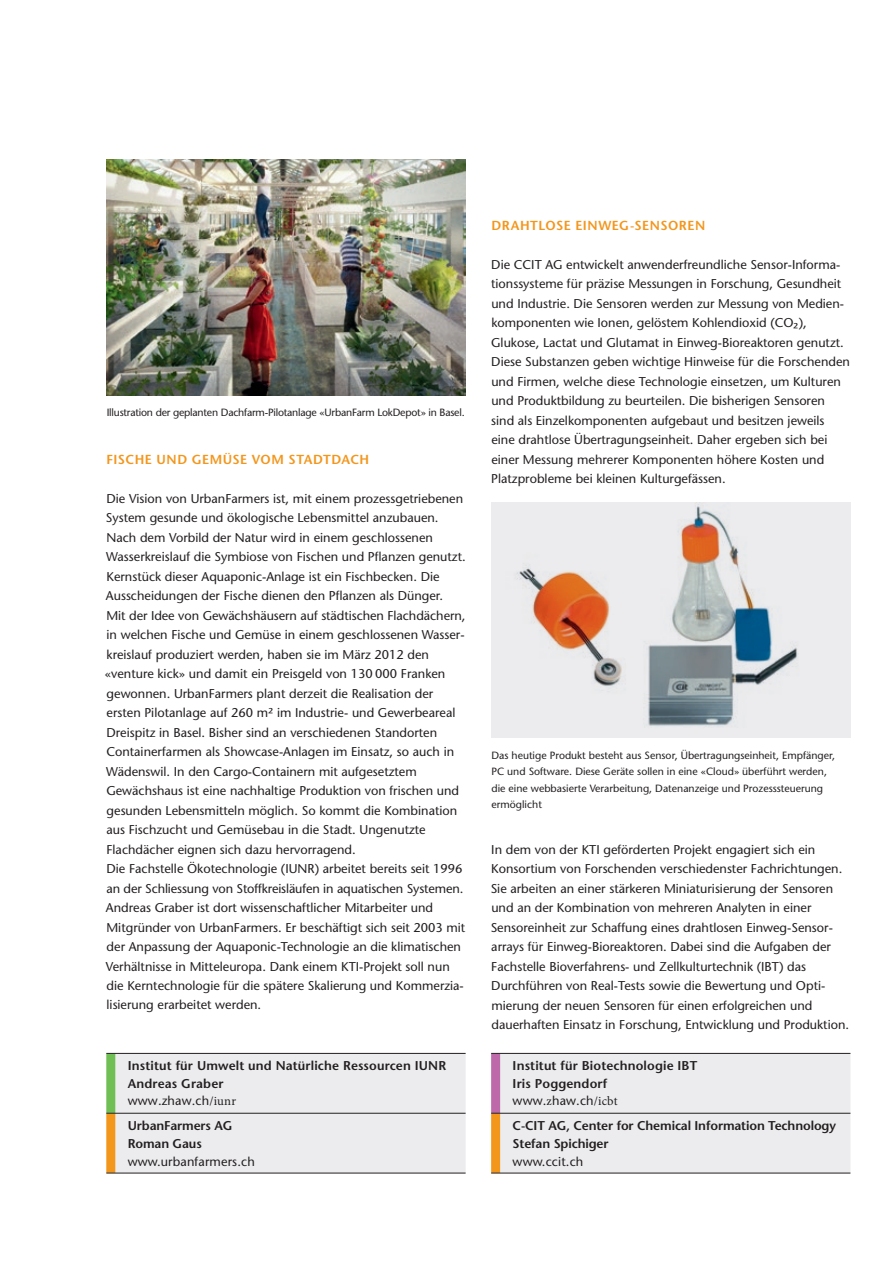
<style>
.page{position:relative;width:893px;height:1263px;background:#fff}
.page>*{position:absolute;margin:0;border:0;box-sizing:border-box;transform-origin:0 0}
.t1{font:600 13.05px "Stone Sans Std";letter-spacing:.035em;color:#f3961c}
.t2{font:500 12.75px/19.5px "Stone Sans Std";color:#231f20}
.t3{font:600 12.75px/17.9px "Stone Sans Std";letter-spacing:.01em;color:#231f20}
.t4{font:600 12.75px/18px "Stone Sans Std";letter-spacing:-.01em;color:#231f20}
.t5{font:500 10.5px/16.5px "Stone Sans Std";color:#231f20}
.t6{font:500 10.5px "Stone Sans Std";letter-spacing:-.02em;color:#231f20}
.s1{font-weight:500}
.s2{font-family:"Minion Pro";font-weight:400}
</style>
<div class="page">
<div style="left:491px;top:503px;width:359px;height:235px;background:#ececee"></div>
<img style="left:517px;top:503px;width:281px;height:224px">
<img style="left:106px;top:160px;width:360px;height:235px">
<div style="left:500px;top:1054px;width:350px;height:119px;background:#ececee"></div>
<div style="left:491px;top:1113px;width:9px;height:60px;background:#f3961c"></div>
<div style="left:491px;top:1053px;width:9px;height:60px;background:#bd69aa"></div>
<hr style="left:491px;top:1053px;width:359px;height:1px;background:#231f20">
<hr style="left:491px;top:1113px;width:359px;height:1px;background:#231f20">
<hr style="left:491px;top:1173px;width:359px;height:1px;background:#231f20">
<div style="left:115px;top:1054px;width:351px;height:119px;background:#ececee"></div>
<div style="left:106px;top:1113px;width:9px;height:60px;background:#f3961c"></div>
<div style="left:106px;top:1053px;width:9px;height:60px;background:#6fbf54"></div>
<hr style="left:106px;top:1053px;width:360px;height:1px;background:#231f20">
<hr style="left:106px;top:1113px;width:360px;height:1px;background:#231f20">
<hr style="left:106px;top:1173px;width:360px;height:1px;background:#231f20">
<p class="t6" style="left:107px;top:406px;width:359px">Illustration der geplanten Dachfarm-Pilotanlage «UrbanFarm LokDepot» in Basel.</p>
<p class="t1" style="left:107px;top:451px;width:264px">Fische und Gem üse vom Stadtdach</p>
<p class="t2" style="left:105px;top:488px;width:362px">Die Vision von UrbanFarmers ist, mit einem prozessgetriebenen System gesunde und ökologische Lebensmittel anzubauen.<br>Nach dem Vorbild der Natur wird in einem geschlossenen Wasserkreislauf die Symbiose von Fischen und Pflanzen genutzt.<br>Kernstück dieser Aquaponic-Anlage ist ein Fischbecken. Die Ausscheidungen der Fische dienen den Pflanzen als Dünger.<br>Mit der Idee von Gewächshäusern auf städtischen Flachdächern, in welchen Fische und Gemüse in einem geschlossenen Wasser&shy;kreislauf produziert werden, haben sie im März 2012 den «venture kick» und damit ein Preisgeld von 130 000 Franken gewonnen. UrbanFarmers plant derzeit die Realisation der ersten Pilotanlage auf 260 m² im Industrie- und Gewerbeareal Dreispitz in Basel. Bisher sind an verschiedenen Standorten Containerfarmen als Showcase-Anlagen im Einsatz, so auch in Wädenswil. In den Cargo-Containern mit aufgesetztem Gewächshaus ist eine nachhaltige Produktion von frischen und gesunden Lebensmitteln möglich. So kommt die Kombination aus Fischzucht und Gemüsebau in die Stadt. Ungenutzte Flachdächer eignen sich dazu hervorragend.<br>Die Fachstelle Ökotechnologie (IUNR) arbeitet bereits seit 1996 an der Schliessung von Stoffkreisläufen in aquatischen Systemen.<br>Andreas Graber ist dort wissenschaftlicher Mitarbeiter und Mitgründer von UrbanFarmers. Er beschäftigt sich seit 2003 mit der Anpassung der Aquaponic-Technologie an die klimatischen Verhältnisse in Mitteleuropa. Dank einem KTI-Projekt soll nun die Kerntechnologie für die spätere Skalierung und Kommerzia&shy;lisierung erarbeitet werden.</p>
<p class="t3" style="left:128px;top:1056px;width:320px">institut für umwelt und natürliche ressourcen iunr andreas graber<br><span class="s1">www.zhaw.ch</span><span class="s2">/iunr</span></p>
<p class="t3" style="left:128px;top:1116px;width:97px">UrbanFarmers AG<br>Roman Gaus</p>
<p class="t2" style="left:128px;top:1152px;width:129px">www.urbanfarmers.ch</p>
<p class="t1" style="left:491px;top:217px;width:215px">Drahtlose Einweg-Sensoren</p>
<p class="t2" style="left:491px;top:254px;width:360px">Die CCIT AG entwickelt anwenderfreundliche Sensor-Informa&shy;tionssysteme für präzise Messungen in Forschung, Gesundheit und Industrie. Die Sensoren werden zur Messung von Medien&shy;komponenten wie Ionen, gelöstem Kohlendioxid (CO²), Glukose, Lactat und Glutamat in Einweg-Bioreaktoren genutzt.<br>Diese Substanzen geben wichtige Hinweise für die Forschenden und Firmen, welche diese Technologie einsetzen, um Kulturen und Produktbildung zu beurteilen. Die bisherigen Sensoren sind als Einzelkomponenten aufgebaut und besitzen jeweils eine drahtlose Übertragungseinheit. Daher ergeben sich bei einer Messung mehrerer Komponenten höhere Kosten und Platzprobleme bei kleinen Kulturgefässen.</p>
<p class="t5" style="left:491px;top:747px;width:345px">Das heutige Produkt besteht aus Sensor, Übertragungseinheit, Empfänger, PC und Software. Diese Geräte sollen in eine «Cloud» überführt werden, die eine webbasierte Verarbeitung, Datenanzeige und Prozesssteuerung ermöglicht</p>
<p class="t2" style="left:491px;top:839px;width:360px">In dem von der KTI geförderten Projekt engagiert sich ein Konsortium von Forschenden verschiedenster Fachrichtungen.<br>Sie arbeiten an einer stärkeren Miniaturisierung der Sensoren und an der Kombination von mehreren Analyten in einer Sensoreinheit zur Schaffung eines drahtlosen Einweg-Sensor&shy;arrays für Einweg-Bioreaktoren. Dabei sind die Aufgaben der Fachstelle Bioverfahrens- und Zellkulturtechnik (IBT) das Durchführen von Real-Tests sowie die Bewertung und Opti&shy;mierung der neuen Sensoren für einen erfolgreichen und dauerhaften Einsatz in Forschung, Entwicklung und Produktion.</p>
<p class="t3" style="left:513px;top:1056px;width:186px">institut für Biotechnologie iBt iris Poggendorf <span class="s1">www.</span><span class="s2">z</span><span class="s1">haw.ch</span><span class="s2">/icbt</span></p>
<p class="t3" style="left:513px;top:1116px;width:20px">C-CIT</p>
<p class="t4" style="left:513px;top:1116px;width:325px;text-indent:36px">AG, Center for Chemical I nformation Technology<br>Stefan Spichiger</p>
<p class="t2" style="left:513px;top:1152px;width:72px">www.ccit.ch</p>
</div>
